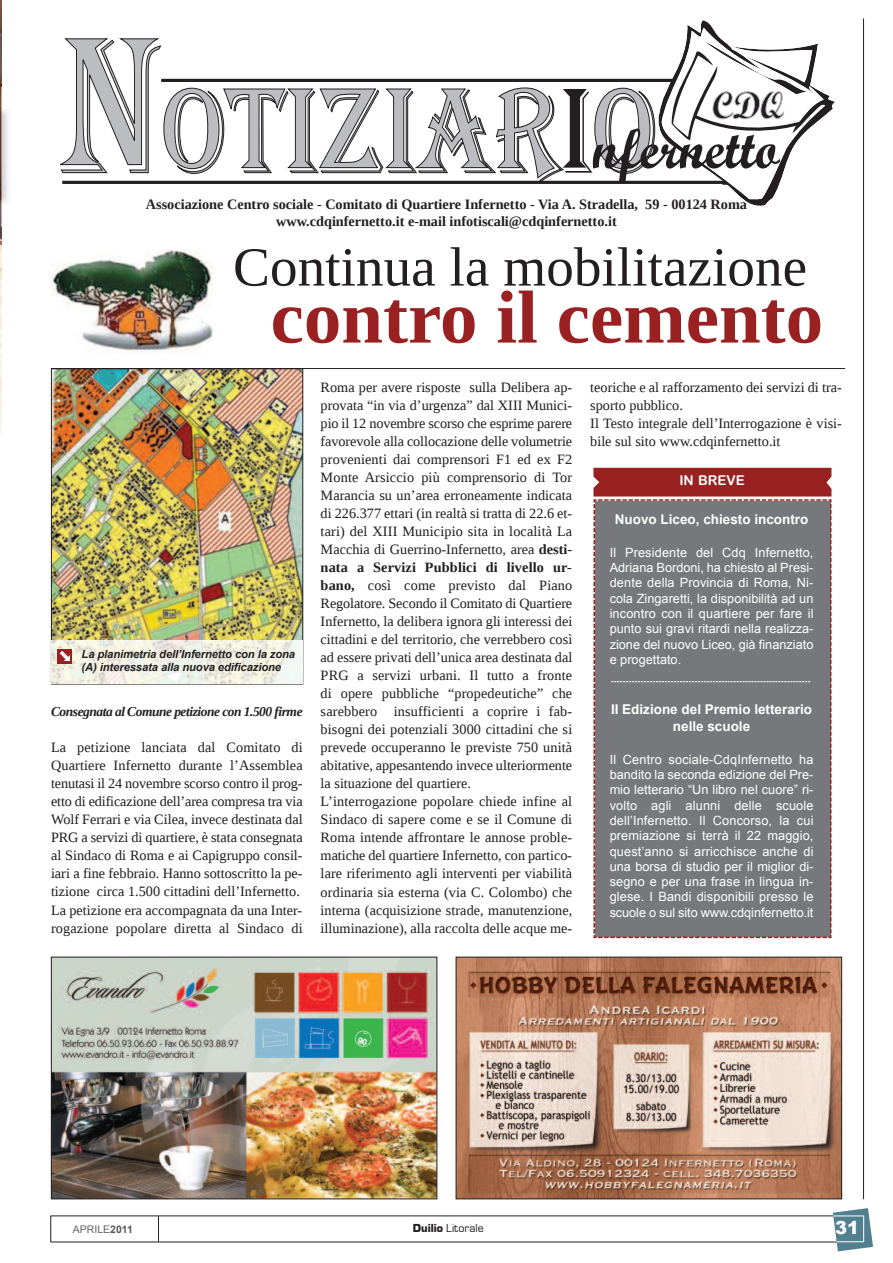
<style>
.page{position:relative;width:893px;height:1263px;background:#fff}
.page>*{position:absolute;margin:0;border:0;box-sizing:border-box;transform-origin:0 0}
.t1{font:700 75px "Liberation Serif";color:#992121}
.t2{font:55.2px "Liberation Serif";color:#231f20}
.t3{font:900 18px "Arial";color:#fff}
.t4{font:14.25px/18px "Liberation Serif";color:#231f20}
.t5{font:700 14.25px/17.1px "Liberation Serif";color:#231f20;text-align:center}
.t6{font:700 13.5px/16.8px "Arial";color:#fff;text-align:center}
.t7{font:italic 700 13.5px "Liberation Serif";letter-spacing:-.035em;color:#231f20}
.t8{font:13.5px "Arial Rounded MT Bold";color:#fff}
.t9{font:12.75px/15.3px "Arial";color:#fff;text-align:justify}
.t10{font:12px "Eurostar";color:#231f20}
.t11{font:italic 700 11.25px/13.5px "Arial";letter-spacing:-.01em;color:#231f20}
.t12{font:10.5px "Arial";color:#636366}
.s1{font-weight:700}
.s2{font-weight:700;color:#57585a}
.s3{font-weight:900}
</style>
<div class="page">
<img style="left:51px;top:250px;width:161px;height:102px">
<svg style="left:833px;top:1208px;width:40px;height:43px"></svg>
<hr style="left:833px;top:1215px;width:31px;height:1px;background:#fff">
<hr style="left:863px;top:18px;width:1px;height:1181px;background:#231f20">
<svg style="left:158px;top:1216px;width:1px;height:26px"></svg>
<svg style="left:60px;top:20px;width:775px;height:186px"></svg>
<svg style="left:593px;top:468px;width:239px;height:471px;background:#7a7476"></svg>
<img style="left:53px;top:370px;width:248px;height:271px">
<hr style="left:51px;top:368px;width:794px;height:1px;background:#231f20">
<img style="left:0;top:0;width:2px;height:432px">
<img style="left:1px;top:87px;width:1px;height:138px">
<img style="left:0;top:108px;width:1px;height:88px">
<img style="left:53px;top:959px;width:382px;height:238px">
<div style="left:51px;top:957px;width:386px;height:242px;border:1px solid #231f20"></div>
<img style="left:458px;top:959px;width:382px;height:238px">
<div style="left:456px;top:957px;width:386px;height:242px;border:1px solid #231f20"></div>
<svg style="left:52px;top:641px;width:250px;height:43px;background:#eeece1"></svg>
<p class="t5" style="left:146px;top:195px;width:603px">Associazione Centro sociale - Comitato di Quartiere Infernetto - Via A. Stradella, 59 - 00124 Roma www.cdqinfernetto.it e-mail infotiscali@cdqinfernetto.it</p>
<h2 class="t2" style="left:233px;top:236px;width:576px">Continua la mobilitazione</h2>
<h1 class="t1" style="left:271px;top:276px;width:554px">contro il cemento</h1>
<p class="t11" style="left:82px;top:647px;width:215px">La planimetria dell’Infernetto con la zona (A) interessata alla nuova edificazione</p>
<p class="t7" style="left:51px;top:704px;width:253px">Consegnata al Comune petizione con 1.500 firme</p>
<p class="t4" style="left:51px;top:739px;width:253px">La petizione lanciata dal Comitato di Quartiere Infernetto durante l’Assemblea tenutasi il 24 novembre scorso contro il prog&shy;etto di edificazione dell’area compresa tra via Wolf Ferrari e via Cilea, invece destinata dal PRG a servizi di quartiere, è stata consegnata al Sindaco di Roma e ai Capigruppo consil&shy;iari a fine febbraio. Hanno sottoscritto la pe&shy;tizione circa 1.500 cittadini dell’Infernetto.<br>La petizione era accompagnata da una Inter&shy;rogazione popolare diretta al Sindaco di</p>
<p class="t4" style="left:321px;top:379px;width:253px">Roma per avere risposte sulla Delibera ap&shy;provata “in via d’urgenza” dal XIII Munici&shy;pio il 12 novembre scorso che esprime parere favorevole alla collocazione delle volumetrie provenienti dai comprensori F1 ed ex F2<br>Monte Arsiccio più comprensorio di Tor Marancia su un’area erroneamente indicata di 226.377 ettari (in realtà si tratta di 22.6 et&shy;tari) del XIII Municipio sita in località La Macchia di Guerrino-Infernetto, area <span class="s1">desti&shy;nata a Servizi Pubblici di livello ur&shy;bano,</span> così come previsto dal Piano Regolatore. Secondo il Comitato di Quartiere Infernetto, la delibera ignora gli interessi dei cittadini e del territorio, che verrebbero così ad essere privati dell’unica area destinata dal PRG a servizi urbani. Il tutto a fronte di opere pubbliche “propedeutiche” che sarebbero insufficienti a coprire i fab&shy;bisogni dei potenziali 3000 cittadini che si prevede occuperanno le previste 750 unità abitative, appesantendo invece ulteriormente la situazione del quartiere.<br>L’interrogazione popolare chiede infine al Sindaco di sapere come e se il Comune di Roma intende affrontare le annose proble&shy;matiche del quartiere Infernetto, con partico&shy;lare riferimento agli interventi per viabilità ordinaria sia esterna (via C. Colombo) che interna (acquisizione strade, manutenzione, illuminazione), alla raccolta delle acque me-</p>
<p class="t4" style="left:590px;top:379px;width:253px">teoriche e al rafforzamento dei servizi di tra&shy;sporto pubblico.<br>Il Testo integrale dell’Interrogazione è visi&shy;bile sul sito www.cdqinfernetto.it</p>
<p class="t8" style="left:679px;top:472px;width:67px">IN BREVE</p>
<p class="t6" style="left:615px;top:511px;width:195px">Nuovo Liceo, chiesto incontro</p>
<p class="t9" style="left:610px;top:545px;width:205px">Il Presidente del Cdq Infernetto, Adriana Bordoni, ha chiesto al Presi&shy;dente della Provincia di Roma, Ni&shy;cola Zingaretti, la disponibilità ad un incontro con il quartiere per fare il punto sui gravi ritardi nella realizza&shy;zione del nuovo Liceo, già finanziato e progettato.</p>
<p class="t6" style="left:611px;top:701px;width:203px">II Edizione del Premio letterario nelle scuole</p>
<p class="t9" style="left:610px;top:752px;width:205px">Il Centro sociale-CdqInfernetto ha bandito la seconda edizione del Pre&shy;mio letterario “Un libro nel cuore” ri&shy;volto agli alunni delle scuole dell’Infernetto. Il Concorso, la cui premiazione si terrà il 22 maggio, quest’anno si arricchisce anche di una borsa di studio per il miglior di&shy;segno e per una frase in lingua in&shy;glese. I Bandi disponibili presso le scuole o sul sito www.cdqinfernetto.it</p>
<p class="t12" style="left:73px;top:1223px;width:62px">APRILE<span class="s2">2011</span></p>
<p class="t10" style="left:413px;top:1220px;width:72px"><span class="s3">Duilio</span> Litorale</p>
<p class="t3" style="left:835px;top:1214px;width:26px">31</p>
</div>
